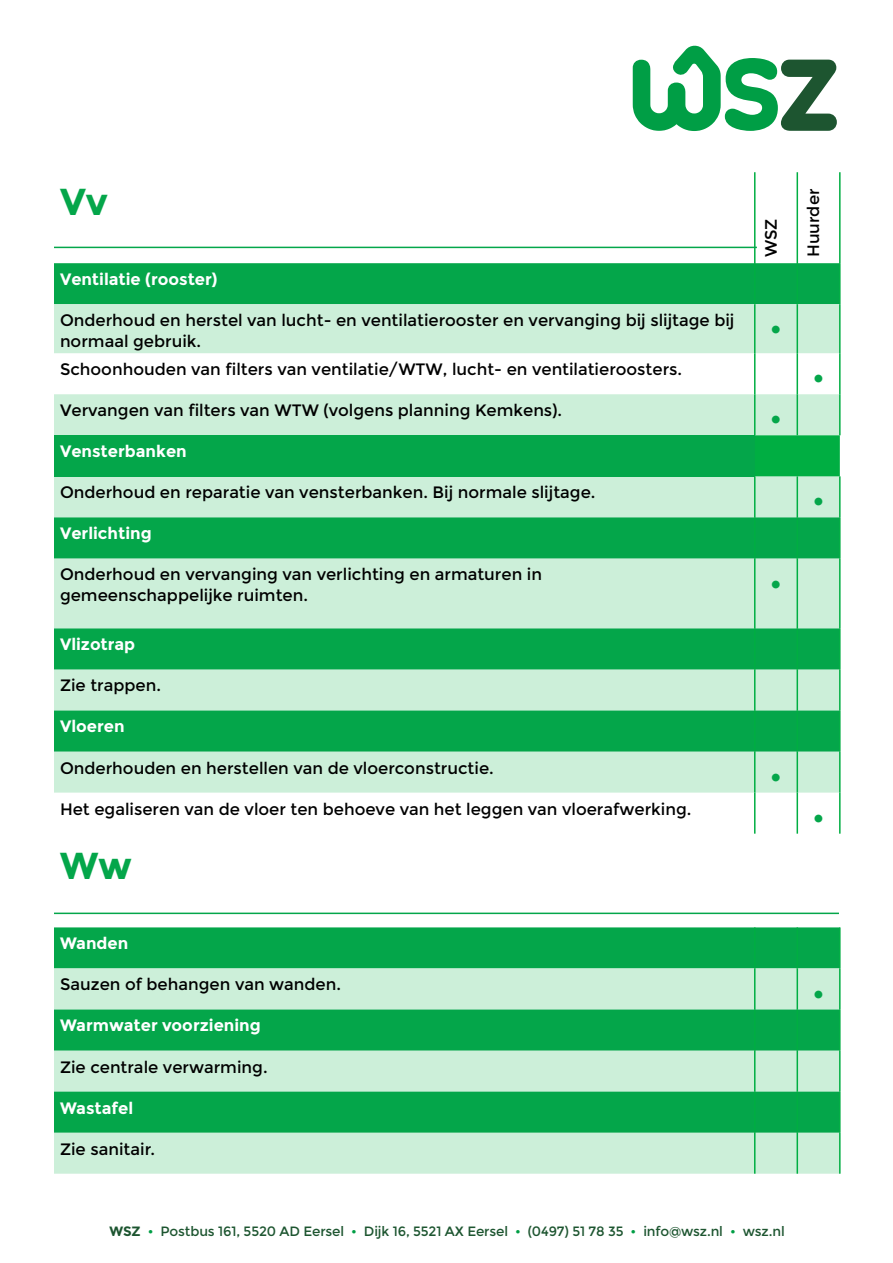
<style>
.page{position:relative;width:893px;height:1263px;background:#fff}
.page>*{position:absolute;margin:0;border:0;box-sizing:border-box;transform-origin:0 0}
.t1{font:700 37.5px "Montserrat";color:#04a64a}
.t2{font:30px "Montserrat";color:#04a64a}
.t3{font:16.5px/21px "Montserrat";color:#000}
.t4{font:700 16.5px "Montserrat";color:#fff}
.t5{font:13.5px "Montserrat";letter-spacing:-.01em;color:#1d5530}
.s1{font-weight:700}
.s2{color:#009e45}
</style>
<div class="page">
<div style="left:54px;top:927px;width:785px;height:41px;background:#04a64a"></div>
<div style="left:54px;top:968px;width:785px;height:206px;background:#ccefd9"></div>
<div style="left:54px;top:1009px;width:785px;height:41px;background:#04a64a"></div>
<div style="left:54px;top:1091px;width:785px;height:42px;background:#04a64a"></div>
<hr style="left:839px;top:927px;width:2px;height:41px;background:#00ae42">
<hr style="left:839px;top:968px;width:2px;height:41px;background:#00ae42">
<hr style="left:839px;top:1009px;width:2px;height:41px;background:#00ae42">
<hr style="left:839px;top:1050px;width:2px;height:41px;background:#00ae42">
<hr style="left:839px;top:1091px;width:2px;height:42px;background:#00ae42">
<hr style="left:839px;top:1133px;width:2px;height:41px;background:#00ae42">
<hr style="left:754px;top:927px;width:1px;height:41px;background:#00ae42">
<hr style="left:796px;top:927px;width:2px;height:41px;background:#00ae42">
<hr style="left:754px;top:968px;width:1px;height:41px;background:#00ae42">
<hr style="left:796px;top:968px;width:2px;height:41px;background:#00ae42">
<hr style="left:754px;top:1009px;width:1px;height:41px;background:#00ae42">
<hr style="left:796px;top:1009px;width:2px;height:41px;background:#00ae42">
<hr style="left:754px;top:1050px;width:1px;height:41px;background:#00ae42">
<hr style="left:796px;top:1050px;width:2px;height:41px;background:#00ae42">
<hr style="left:754px;top:1091px;width:1px;height:42px;background:#00ae42">
<hr style="left:796px;top:1091px;width:2px;height:42px;background:#00ae42">
<hr style="left:754px;top:1133px;width:1px;height:41px;background:#00ae42">
<hr style="left:796px;top:1133px;width:2px;height:41px;background:#00ae42">
<div style="left:54px;top:263px;width:785px;height:41px;background:#04a64a"></div>
<svg style="left:54px;top:304px;width:785px;height:489px;background:#d0f0dc"></svg>
<div style="left:54px;top:435px;width:701px;height:41px;background:#04a64a"></div>
<div style="left:755px;top:435px;width:85px;height:41px;background:#00ae42"></div>
<div style="left:54px;top:517px;width:785px;height:41px;background:#04a64a"></div>
<div style="left:54px;top:628px;width:785px;height:41px;background:#04a64a"></div>
<div style="left:54px;top:710px;width:785px;height:41px;background:#04a64a"></div>
<hr style="left:839px;top:172px;width:2px;height:91px;background:#00ae42">
<hr style="left:839px;top:263px;width:2px;height:41px;background:#00ae42">
<hr style="left:839px;top:304px;width:2px;height:49px;background:#00ae42">
<hr style="left:839px;top:353px;width:2px;height:41px;background:#00ae42">
<hr style="left:839px;top:394px;width:2px;height:41px;background:#00ae42">
<hr style="left:839px;top:476px;width:2px;height:41px;background:#00ae42">
<hr style="left:839px;top:517px;width:2px;height:41px;background:#00ae42">
<hr style="left:839px;top:558px;width:2px;height:70px;background:#00ae42">
<hr style="left:839px;top:628px;width:2px;height:41px;background:#00ae42">
<hr style="left:839px;top:669px;width:2px;height:41px;background:#00ae42">
<hr style="left:839px;top:710px;width:2px;height:41px;background:#00ae42">
<hr style="left:839px;top:751px;width:2px;height:42px;background:#00ae42">
<hr style="left:839px;top:793px;width:2px;height:41px;background:#00ae42">
<hr style="left:754px;top:172px;width:1px;height:91px;background:#00ae42">
<hr style="left:796px;top:172px;width:2px;height:91px;background:#00ae42">
<hr style="left:754px;top:263px;width:1px;height:41px;background:#00ae42">
<hr style="left:796px;top:263px;width:2px;height:41px;background:#00ae42">
<hr style="left:754px;top:304px;width:1px;height:49px;background:#00ae42">
<hr style="left:796px;top:304px;width:2px;height:49px;background:#00ae42">
<hr style="left:754px;top:353px;width:1px;height:41px;background:#00ae42">
<hr style="left:796px;top:353px;width:2px;height:41px;background:#00ae42">
<hr style="left:754px;top:394px;width:1px;height:41px;background:#00ae42">
<hr style="left:796px;top:394px;width:2px;height:41px;background:#00ae42">
<hr style="left:754px;top:476px;width:1px;height:41px;background:#00ae42">
<hr style="left:796px;top:476px;width:2px;height:41px;background:#00ae42">
<hr style="left:754px;top:517px;width:1px;height:41px;background:#00ae42">
<hr style="left:796px;top:517px;width:2px;height:41px;background:#00ae42">
<hr style="left:754px;top:558px;width:1px;height:70px;background:#00ae42">
<hr style="left:796px;top:558px;width:2px;height:70px;background:#00ae42">
<hr style="left:754px;top:628px;width:1px;height:41px;background:#00ae42">
<hr style="left:796px;top:628px;width:2px;height:41px;background:#00ae42">
<hr style="left:754px;top:669px;width:1px;height:41px;background:#00ae42">
<hr style="left:796px;top:669px;width:2px;height:41px;background:#00ae42">
<hr style="left:754px;top:710px;width:1px;height:41px;background:#00ae42">
<hr style="left:796px;top:710px;width:2px;height:41px;background:#00ae42">
<hr style="left:754px;top:751px;width:1px;height:42px;background:#00ae42">
<hr style="left:796px;top:751px;width:2px;height:42px;background:#00ae42">
<hr style="left:754px;top:793px;width:1px;height:41px;background:#00ae42">
<hr style="left:796px;top:793px;width:2px;height:41px;background:#00ae42">
<hr style="left:54px;top:247px;width:703px;height:1px;background:#04a64a">
<hr style="left:54px;top:912px;width:785px;height:2px;background:#04a64a">
<svg style="left:633px;top:45px;width:204px;height:86px"></svg>
<h1 class="t1" style="left:60px;top:180px;width:49px">Vv</h1>
<p class="t4" style="left:60px;top:270px;width:159px">Ventilatie (rooster)</p>
<p class="t3" style="left:60px;top:310px;width:676px">Onderhoud en herstel van lucht- en ventilatierooster en vervanging bij slijtage bij normaal gebruik.</p>
<p class="t3" style="left:60px;top:359px;width:624px">Schoonhouden van filters van ventilatie/WTW, lucht- en ventilatieroosters.</p>
<p class="t3" style="left:60px;top:400px;width:504px">Vervangen van filters van WTW (volgens planning Kemkens).</p>
<p class="t4" style="left:60px;top:442px;width:128px">Vensterbanken</p>
<p class="t3" style="left:60px;top:482px;width:537px">Onderhoud en reparatie van vensterbanken. Bij normale slijtage.</p>
<p class="t4" style="left:60px;top:524px;width:93px">Verlichting</p>
<p class="t3" style="left:60px;top:564px;width:484px">Onderhoud en vervanging van verlichting en armaturen in gemeenschappelijke ruimten.</p>
<p class="t4" style="left:60px;top:635px;width:77px">Vlizotrap</p>
<p class="t3" style="left:60px;top:675px;width:103px">Zie trappen.</p>
<p class="t4" style="left:60px;top:717px;width:66px">Vloeren</p>
<p class="t3" style="left:60px;top:757px;width:435px">Onderhouden en herstellen van de vloerconstructie.</p>
<p class="t3" style="left:60px;top:798px;width:633px">Het egaliseren van de vloer ten behoeve van het leggen van vloerafwerking.</p>
<h1 class="t1" style="left:60px;top:844px;width:74px">Ww</h1>
<p class="t4" style="left:60px;top:934px;width:70px">Wanden</p>
<p class="t3" style="left:60px;top:974px;width:283px">Sauzen of behangen van wanden.</p>
<p class="t4" style="left:60px;top:1016px;width:202px">Warmwater voorziening</p>
<p class="t3" style="left:60px;top:1056px;width:209px">Zie centrale verwarming.</p>
<p class="t4" style="left:60px;top:1098px;width:75px">Wastafel</p>
<p class="t3" style="left:60px;top:1138px;width:97px">Zie sanitair.</p>
<p class="t3" style="left:761px;top:257px;width:40px;rotate:-90deg">WSZ</p>
<p class="t3" style="left:803px;top:257px;width:70px;rotate:-90deg">Huurder</p>
<h2 class="t2" style="left:770px;top:311px;width:14px">•</h2>
<h2 class="t2" style="left:770px;top:401px;width:14px">•</h2>
<h2 class="t2" style="left:812px;top:360px;width:14px">•</h2>
<h2 class="t2" style="left:812px;top:483px;width:14px">•</h2>
<h2 class="t2" style="left:770px;top:565px;width:14px">•</h2>
<h2 class="t2" style="left:770px;top:759px;width:14px">•</h2>
<h2 class="t2" style="left:812px;top:800px;width:14px">•</h2>
<h2 class="t2" style="left:812px;top:975px;width:14px">•</h2>
<p class="t5" style="left:110px;top:1224px;width:677px"><span class="s1">WSZ</span> <span class="s2">•</span> Postbus 161, 5520 AD Eersel <span class="s2">•</span> Dijk 16, 5521 AX Eersel <span class="s2">•</span> (0497) 51 78 35 <span class="s2">•</span> info@wsz.nl <span class="s2">•</span> wsz.nl</p>
</div>
